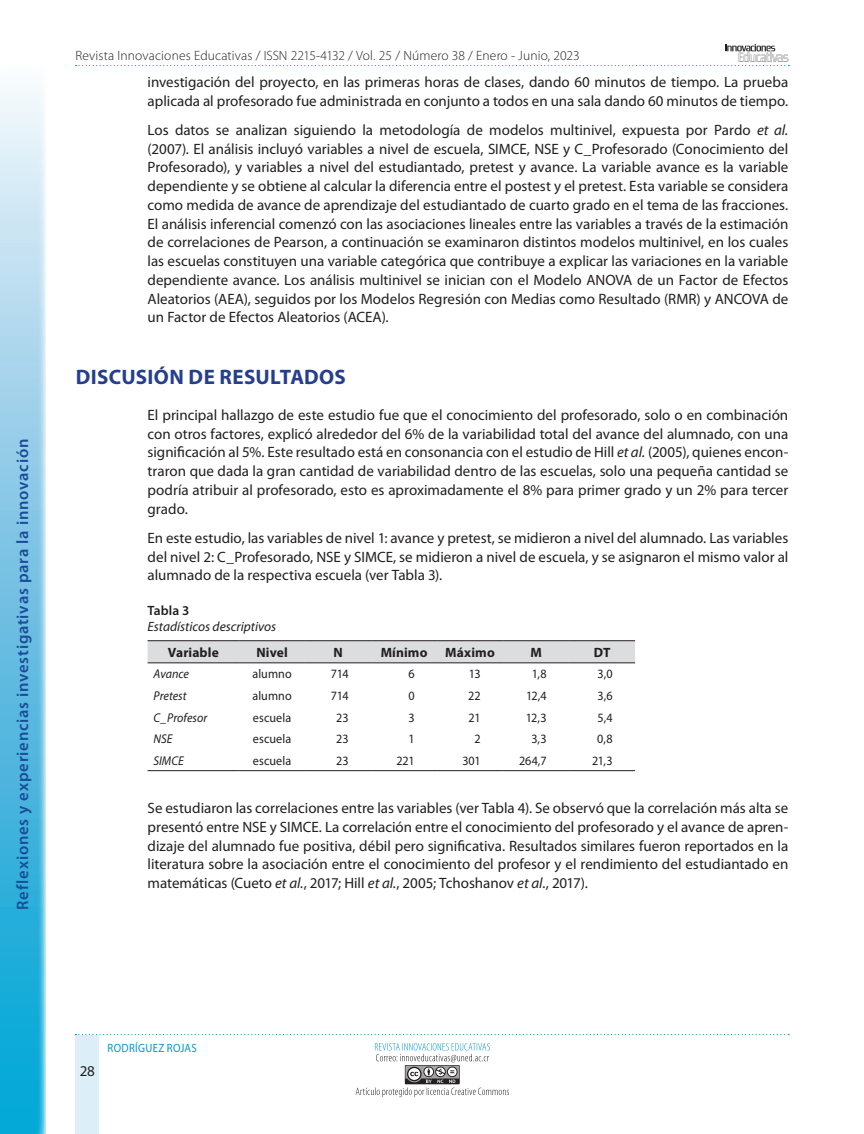
<style>
.page{position:relative;width:864px;height:1134px;background:#fff}
.page>*{position:absolute;margin:0;border:0;box-sizing:border-box;transform-origin:0 0}
.t1{font:700 21px "Myriad Pro";letter-spacing:.015em;color:#253f8e}
.t2{font:600 16.5px "Myriad Pro";letter-spacing:.045em;color:#1a4c99}
.t3{font:15px/18.8px "Myriad Pro";color:#231f20;text-align:justify}
.t4{font:300 13.5px "Myriad Pro";letter-spacing:.01em;color:#231f20}
.t5{font:700 13.5px "Myriad Pro";letter-spacing:.01em;color:#231f20}
.t6{font:italic 13.5px "Myriad Pro";color:#231f20}
.t7{font:600 13.5px "Myriad Pro";letter-spacing:.005em;color:#231f20}
.t8{font:12.75px "Myriad Pro";letter-spacing:.005em;color:#231f20;scale:.95 1}
.t9{font:italic 12.75px "Myriad Pro";color:#231f20;scale:.95 1}
.t10{font:12px "Myriad Pro";letter-spacing:.03em;color:#0097ce;scale:.9 1}
.s1{font-style:italic}
</style>
<div class="page">
<svg style="left:76px;top:44px;width:713px;height:22px"></svg>
<div style="left:76px;top:1035px;width:23px;height:99px;background:#dceef7"></div>
<svg style="left:75px;top:1034px;width:714px;height:1px"></svg>
<svg style="left:356px;top:1043px;width:153px;height:54px"></svg>
<svg style="left:0;top:91px;width:46px;height:1043px;background:#78c7e5"></svg>
<div style="left:148px;top:641px;width:487px;height:21px;background:#dcdddf"></div>
<hr style="left:148px;top:640px;width:91px;height:1px;background:#231f20">
<hr style="left:239px;top:640px;width:66px;height:1px;background:#231f20">
<hr style="left:305px;top:640px;width:66px;height:1px;background:#231f20">
<hr style="left:371px;top:640px;width:66px;height:1px;background:#231f20">
<hr style="left:437px;top:640px;width:66px;height:1px;background:#231f20">
<hr style="left:503px;top:640px;width:66px;height:1px;background:#231f20">
<hr style="left:569px;top:640px;width:66px;height:1px;background:#231f20">
<hr style="left:148px;top:662px;width:91px;height:1px;background:#231f20">
<hr style="left:239px;top:662px;width:66px;height:1px;background:#231f20">
<hr style="left:305px;top:662px;width:66px;height:1px;background:#231f20">
<hr style="left:371px;top:662px;width:66px;height:1px;background:#231f20">
<hr style="left:437px;top:662px;width:66px;height:1px;background:#231f20">
<hr style="left:503px;top:662px;width:66px;height:1px;background:#231f20">
<hr style="left:569px;top:662px;width:66px;height:1px;background:#231f20">
<hr style="left:148px;top:770px;width:91px;height:1px;background:#231f20">
<hr style="left:239px;top:770px;width:66px;height:1px;background:#231f20">
<hr style="left:305px;top:770px;width:66px;height:1px;background:#231f20">
<hr style="left:371px;top:770px;width:66px;height:1px;background:#231f20">
<hr style="left:437px;top:770px;width:66px;height:1px;background:#231f20">
<hr style="left:503px;top:770px;width:66px;height:1px;background:#231f20">
<hr style="left:569px;top:770px;width:66px;height:1px;background:#231f20">
<p class="t2" style="left:13px;top:910px;width:473px;rotate:-90deg">Reflexiones y experiencias investigativas para la innovación</p>
<p class="t4" style="left:76px;top:48px;width:506px">Revista Innovaciones Educativas / ISSN 2215-4132 / Vol. 25 / Número 38 / Enero - Junio, 2023</p>
<p class="t3" style="left:148px;top:73px;width:642px">investigación del proyecto, en las primeras horas de clases, dando 60 minutos de tiempo. La prueba aplicada al profesorado fue administrada en conjunto a todos en una sala dando 60 minutos de tiempo.</p>
<p class="t3" style="left:148px;top:121px;width:642px">Los datos se analizan siguiendo la metodología de modelos multinivel, expuesta por Pardo <span class="s1">et al. </span>(2007). El análisis incluyó variables a nivel de escuela, SIMCE, NSE y C_Profesorado (Conocimiento del Profesorado), y variables a nivel del estudiantado, pretest y avance. La variable avance es la variable dependiente y se obtiene al calcular la diferencia entre el postest y el pretest. Esta variable se considera como medida de avance de aprendizaje del estudiantado de cuarto grado en el tema de las fracciones.<br>El análisis inferencial comenzó con las asociaciones lineales entre las variables a través de la estimación de correlaciones de Pearson, a continuación se examinaron distintos modelos multinivel, en los cuales las escuelas constituyen una variable categórica que contribuye a explicar las variaciones en la variable dependiente avance. Los análisis multinivel se inician con el Modelo ANOVA de un Factor de Efectos Aleatorios (AEA), seguidos por los Modelos Regresión con Medias como Resultado (RMR) y ANCOVA de un Factor de Efectos Aleatorios (ACEA).</p>
<h1 class="t1" style="left:76px;top:365px;width:272px">DISCUSIÓN DE RESULTADOS</h1>
<p class="t3" style="left:148px;top:406px;width:642px">El principal hallazgo de este estudio fue que el conocimiento del profesorado, solo o en combinación con otros factores, explicó alrededor del 6% de la variabilidad total del avance del alumnado, con una significación al 5%. Este resultado está en consonancia con el estudio de Hill <span class="s1">et al.</span> (2005), quienes encon&shy;traron que dada la gran cantidad de variabilidad dentro de las escuelas, solo una pequeña cantidad se podría atribuir al profesorado, esto es aproximadamente el 8% para primer grado y un 2% para tercer grado.</p>
<p class="t3" style="left:148px;top:529px;width:642px">En este estudio, las variables de nivel 1: avance y pretest, se midieron a nivel del alumnado. Las variables del nivel 2: C_Profesorado, NSE y SIMCE, se midieron a nivel de escuela, y se asignaron el mismo valor al alumnado de la respectiva escuela (ver Tabla 3).</p>
<p class="t7" style="left:148px;top:603px;width:43px">Tabla 3</p>
<p class="t6" style="left:148px;top:620px;width:130px">Estadísticos descriptivos</p>
<p class="t5" style="left:168px;top:645px;width:53px">Variable</p>
<p class="t5" style="left:256px;top:645px;width:33px">Nivel</p>
<p class="t5" style="left:333px;top:645px;width:11px">N</p>
<p class="t5" style="left:381px;top:645px;width:48px">Mínimo</p>
<p class="t5" style="left:445px;top:645px;width:51px">Máximo</p>
<p class="t5" style="left:530px;top:645px;width:13px">M</p>
<p class="t5" style="left:594px;top:645px;width:18px">DT</p>
<p class="t9" style="left:154px;top:667px;width:39px">Avance</p>
<p class="t8" style="left:253px;top:667px;width:43px">alumno</p>
<p class="t8" style="left:331px;top:667px;width:20px">714</p>
<p class="t8" style="left:408px;top:667px;width:8px">6</p>
<p class="t8" style="left:469px;top:667px;width:14px">13</p>
<p class="t8" style="left:532px;top:667px;width:17px">1,8</p>
<p class="t8" style="left:598px;top:667px;width:17px">3,0</p>
<p class="t9" style="left:154px;top:689px;width:36px">Pretest</p>
<p class="t8" style="left:253px;top:689px;width:43px">alumno</p>
<p class="t8" style="left:331px;top:689px;width:20px">714</p>
<p class="t8" style="left:408px;top:689px;width:8px">0</p>
<p class="t8" style="left:468px;top:689px;width:15px">22</p>
<p class="t8" style="left:526px;top:689px;width:23px">12,4</p>
<p class="t8" style="left:598px;top:689px;width:17px">3,6</p>
<p class="t9" style="left:154px;top:710px;width:58px">C_Profesor</p>
<p class="t8" style="left:253px;top:710px;width:42px">escuela</p>
<p class="t8" style="left:336px;top:710px;width:15px">23</p>
<p class="t8" style="left:408px;top:710px;width:8px">3</p>
<p class="t8" style="left:469px;top:710px;width:14px">21</p>
<p class="t8" style="left:526px;top:710px;width:23px">12,3</p>
<p class="t8" style="left:598px;top:710px;width:17px">5,4</p>
<p class="t9" style="left:154px;top:732px;width:21px">NSE</p>
<p class="t8" style="left:253px;top:732px;width:42px">escuela</p>
<p class="t8" style="left:336px;top:732px;width:15px">23</p>
<p class="t8" style="left:408px;top:732px;width:8px">1</p>
<p class="t8" style="left:474px;top:732px;width:8px">2</p>
<p class="t8" style="left:531px;top:732px;width:18px">3,3</p>
<p class="t8" style="left:597px;top:732px;width:18px">0,8</p>
<p class="t9" style="left:154px;top:754px;width:33px">SIMCE</p>
<p class="t8" style="left:253px;top:753px;width:42px">escuela</p>
<p class="t8" style="left:336px;top:753px;width:15px">23</p>
<p class="t8" style="left:396px;top:753px;width:21px">221</p>
<p class="t8" style="left:462px;top:753px;width:21px">301</p>
<p class="t8" style="left:519px;top:753px;width:30px">264,7</p>
<p class="t8" style="left:592px;top:753px;width:23px">21,3</p>
<p class="t3" style="left:148px;top:799px;width:642px">Se estudiaron las correlaciones entre las variables (ver Tabla 4). Se observó que la correlación más alta se presentó entre NSE y SIMCE. La correlación entre el conocimiento del profesorado y el avance de apren&shy;dizaje del alumnado fue positiva, débil pero significativa. Resultados similares fueron reportados en la literatura sobre la asociación entre el conocimiento del profesor y el rendimiento del estudiantado en matemáticas (Cueto <span class="s1">et al.</span>, 2017; Hill <span class="s1">et al.</span>, 2005; Tchoshanov <span class="s1">et al.</span>, 2017).</p>
<p class="t3" style="left:80px;top:1062px;width:17px">28</p>
<p class="t10" style="left:108px;top:1041px;width:101px">RODRÍGUEZ ROJAS</p>
</div>
